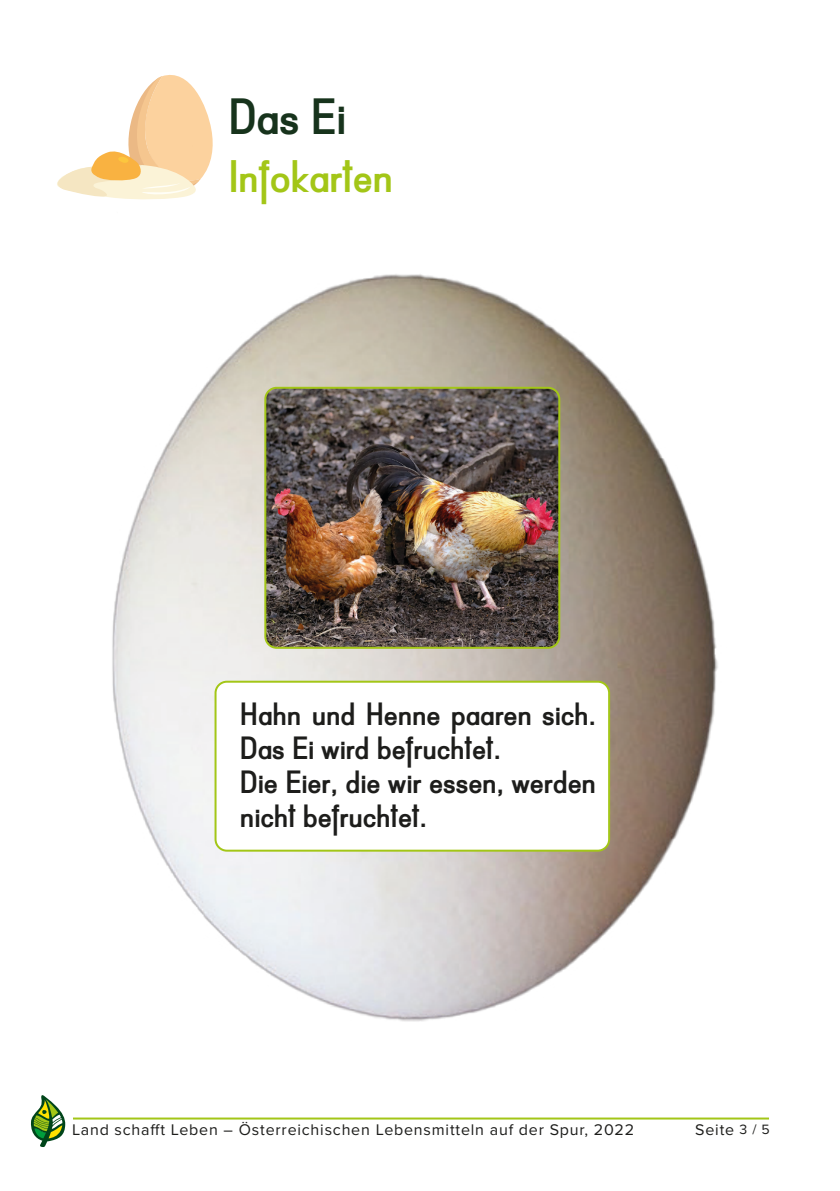
<style>
.page{position:relative;width:840px;height:1191px;background:#fff}
.page>*{position:absolute;margin:0;border:0;box-sizing:border-box;transform-origin:0 0}
.t1{font:700 38px "Aa Bb Cc";color:#17331c}
.t2{font:700 34px "Aa Bb Cc";letter-spacing:.03em;color:#a3c617}
.AufgabenText_ohne_lr{font:700 24px/34px "Aa Bb Cc";letter-spacing:.03em;color:#1d1d1b}
.t3{font:16px "Proxima Nova";letter-spacing:.05em;color:#1d1d1b}
.s1{font-size:14px}
</style>
<div class="page">
<img style="left:31px;top:75px;width:739px;height:1072px">
<div style="left:215px;top:681px;width:393px;height:169px;background:#fff;border-radius:11px"></div>
<div style="left:214px;top:680px;width:395px;height:171px;border:2px solid #a3c617;border-radius:11px"></div>
<img style="left:265px;top:388px;width:294px;height:260px">
<div style="left:264px;top:387px;width:296px;height:262px;border:2px solid #a3c617;border-radius:11px"></div>
<h1 class="t1" style="left:229px;top:91px;width:118px">Das Ei</h1>
<h2 class="t2" style="left:229px;top:154px;width:165px">Infokarten</h2>
<p class="AufgabenText_ohne_lr" style="left:240px;top:699px;width:356px">Hahn und Henne paaren sich.<br>Das Ei wird befruchtet.</p>
<p class="AufgabenText_ohne_lr" style="left:240px;top:767px;width:356px">Die Eier, die wir essen, werden nicht befruchtet.</p>
<p class="t3" style="left:72px;top:1120px;width:563px">Land schafft Leben – Österreichischen Lebensmitteln auf der Spur, 2022</p>
<p class="t3" style="left:694px;top:1120px;width:76px">Seite <span class="s1">3 / 5</span></p>
</div>
